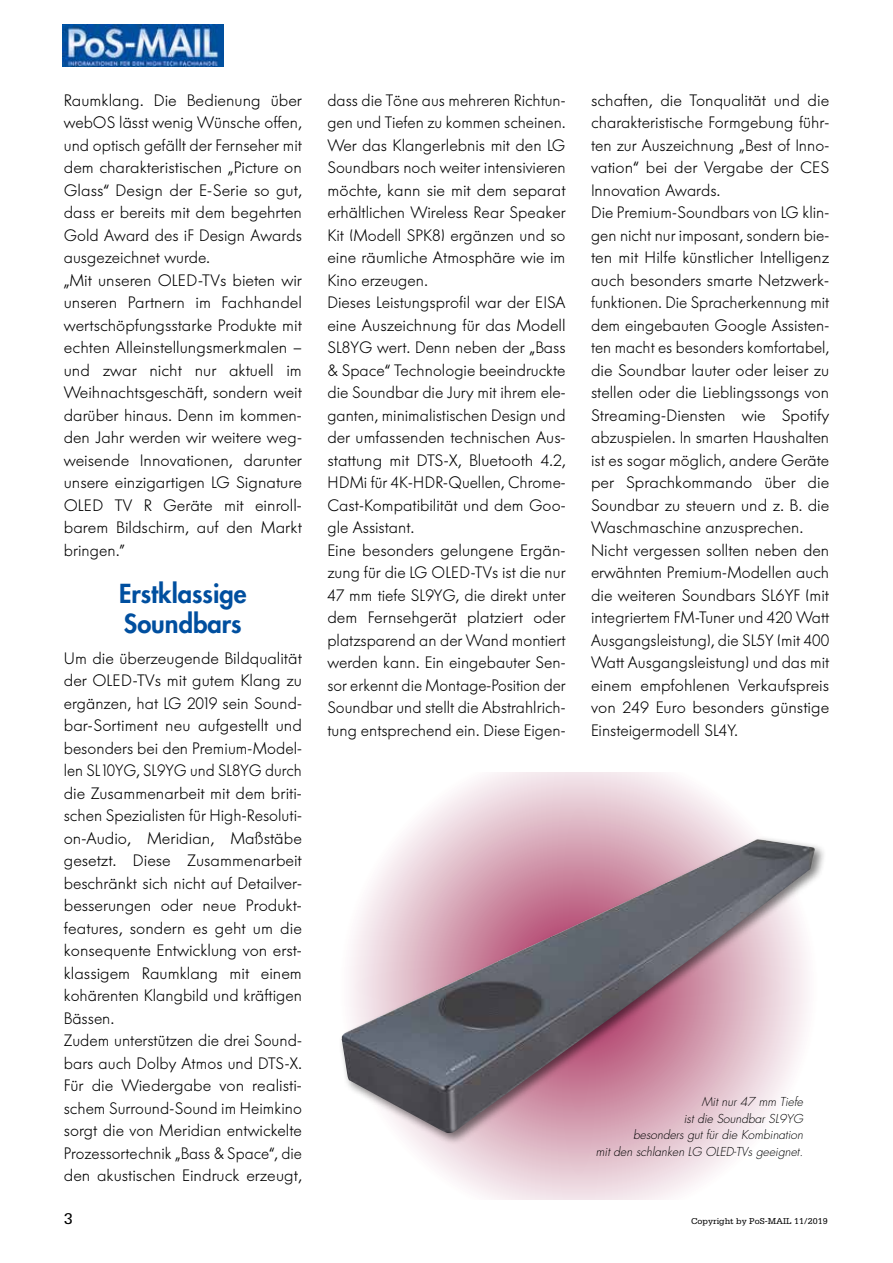
<style>
.page{position:relative;width:893px;height:1263px;background:#fff}
.page>*{position:absolute;margin:0;border:0;box-sizing:border-box;transform-origin:0 0}
.t1{font:800 25.5px/30px "Futura";color:#004f9f}
.t2{font:300 16.5px/22.5px "Futura BQ";color:#000}
.t3{font:16.5px "Serifa";color:#000}
.t4{font:italic 300 12px/16.5px "Futura";color:#000;text-align:right}
.t5{font:9px "Serifa";color:#000}
</style>
<div class="page">
<img style="left:63px;top:25px;width:160px;height:42px">
<svg style="left:408px;top:772px;width:342px;height:427px"></svg>
<div style="left:338px;top:836px;width:489px;height:309px;background:#000;opacity:.5"></div>
<img style="left:342px;top:839px;width:473px;height:294px">
<p class="t2" style="left:64px;top:89px;width:240px">Raumklang. Die Bedienung über webOS lässt wenig Wünsche offen, und optisch gefällt der Fernseher mit dem charakteristischen „Picture on<br>Glass“ Design der E-Serie so gut, dass er bereits mit dem begehrten<br>Gold Award des iF Design Awards ausgezeichnet wurde.<br>„Mit unseren OLED-TVs bieten wir unseren Partnern im Fachhandel wertschöpfungsstarke Produkte mit echten Alleinstellungsmerkmalen – und zwar nicht nur aktuell im<br>Weihnachtsgeschäft, sondern weit darüber hinaus. Denn im kommen&shy;den Jahr werden wir weitere weg&shy;weisende Innovationen, darunter unsere einzigartigen LG Signature<br>OLED TV R Geräte mit einroll&shy;barem Bildschirm, auf den Markt bringen.”</p>
<h1 class="t1" style="left:119px;top:578px;width:129px">Erstklassige<br>Soundbars</h1>
<p class="t2" style="left:64px;top:647px;width:240px">Um die überzeugende Bildqualität der OLED-TVs mit gutem Klang zu ergänzen, hat LG 2019 sein Sound&shy;bar-Sortiment neu aufgestellt und besonders bei den Premium-Model&shy;len SL10YG, SL9YG und SL8YG durch die Zusammenarbeit mit dem briti&shy;schen Spezialisten für High-Resoluti&shy;on-Audio, Meridian, Maßstäbe gesetzt. Diese Zusammenarbeit beschränkt sich nicht auf Detailver&shy;besserungen oder neue Produkt&shy;features, sondern es geht um die konsequente Entwicklung von erst&shy;klassigem Raumklang mit einem kohärenten Klangbild und kräftigen Bässen.<br>Zudem unterstützen die drei Sound&shy;bars auch Dolby Atmos und DTS-X.<br>Für die Wiedergabe von realisti&shy;schem Surround-Sound im Heimkino sorgt die von Meridian entwickelte Prozessortechnik „Bass &amp; Space“, die den akustischen Eindruck erzeugt,</p>
<p class="t2" style="left:327px;top:89px;width:240px">dass die Töne aus mehreren Richtun&shy;gen und Tiefen zu kommen scheinen.<br>Wer das Klangerlebnis mit den LG Soundbars noch weiter intensivieren möchte, kann sie mit dem separat erhältlichen Wireless Rear Speaker Kit (Modell SPK8) ergänzen und so eine räumliche Atmosphäre wie im Kino erzeugen.<br>Dieses Leistungsprofil war der EISA eine Auszeichnung für das Modell SL8YG wert. Denn neben der „Bass &amp; Space“ Technologie beeindruckte die Soundbar die Jury mit ihrem ele&shy;ganten, minimalistischen Design und der umfassenden technischen Aus&shy;stattung mit DTS-X, Bluetooth 4.2, HDMi für 4K-HDR-Quellen, Chrome-Cast-Kompatibilität und dem Goo&shy;gle Assistant.<br>Eine besonders gelungene Ergän&shy;zung für die LG OLED-TVs ist die nur 47 mm tiefe SL9YG, die direkt unter dem Fernsehgerät platziert oder platzsparend an der Wand montiert werden kann. Ein eingebauter Sen&shy;sor erkennt die Montage-Position der Soundbar und stellt die Abstrahlrich&shy;tung entsprechend ein. Diese Eigen-</p>
<p class="t2" style="left:591px;top:89px;width:240px">schaften, die Tonqualität und die charakteristische Formgebung führ&shy;ten zur Auszeichnung „Best of Inno&shy;vation“ bei der Vergabe der CES Innovation Awards.<br>Die Premium-Soundbars von LG klin&shy;gen nicht nur imposant, sondern bie&shy;ten mit Hilfe künstlicher Intelligenz auch besonders smarte Netzwerk&shy;funktionen. Die Spracherkennung mit dem eingebauten Google Assisten&shy;ten macht es besonders komfortabel, die Soundbar lauter oder leiser zu stellen oder die Lieblingssongs von Streaming-Diensten wie Spotify abzuspielen. In smarten Haushalten ist es sogar möglich, andere Geräte per Sprachkommando über die Soundbar zu steuern und z. B. die Waschmaschine anzusprechen.<br>Nicht vergessen sollten neben den erwähnten Premium-Modellen auch die weiteren Soundbars SL6YF (mit integriertem FM-Tuner und 420 Watt Ausgangsleistung), die SL5Y (mit 400<br>Watt Ausgangsleistung) und das mit einem empfohlenen Verkaufspreis von 249 Euro besonders günstige Einsteigermodell SL4Y.</p>
<p class="t4" style="left:596px;top:1094px;width:209px">Mit nur 47 mm Tiefe<br>ist die Soundbar SL9YG<br>besonders gut für die Kombination<br>mit den schlanken LG OLED-TVs geeignet.</p>
<p class="t3" style="left:64px;top:1210px;width:11px">3</p>
<p class="t5" style="left:691px;top:1216px;width:138px">Copyright by PoS-MAIL 11/2019</p>
</div>
